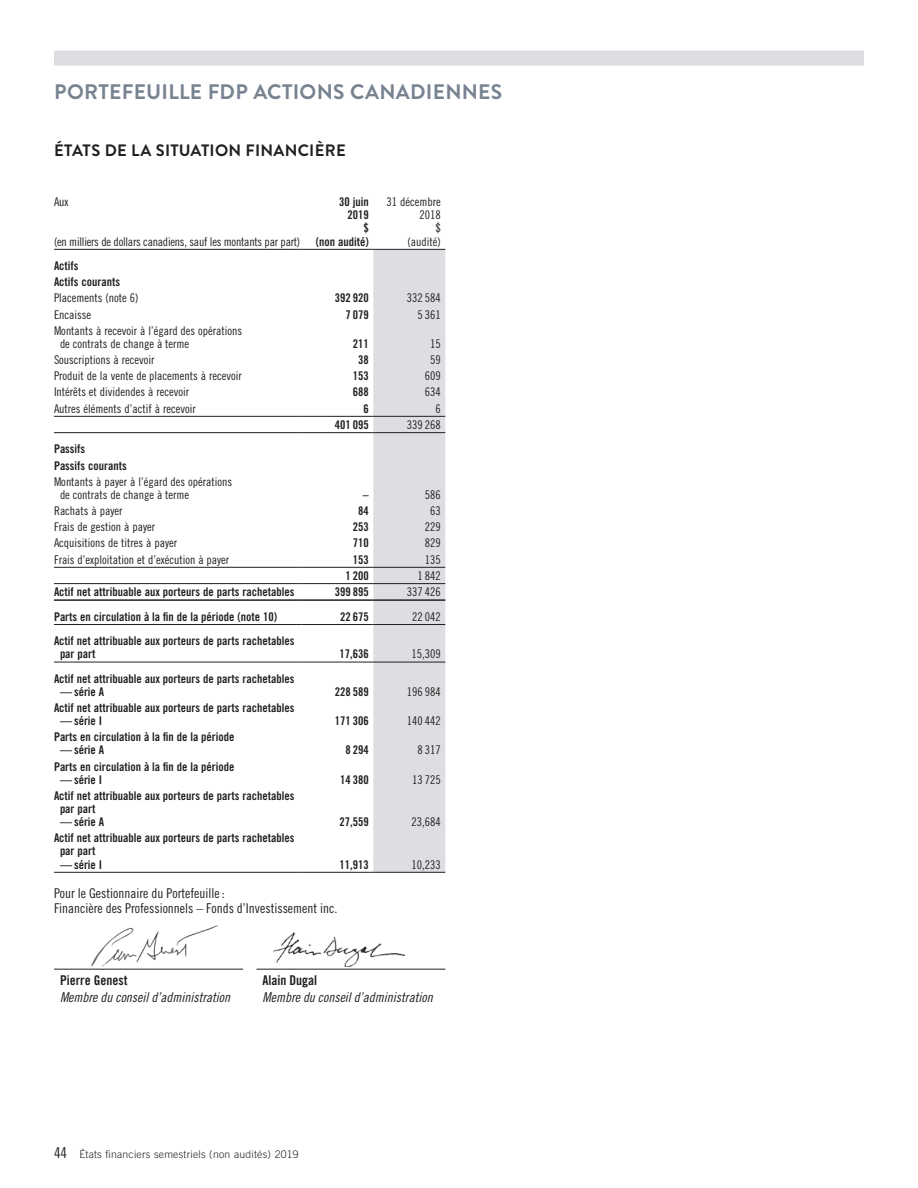
<style>
.page{position:relative;width:918px;height:1188px;background:#fff}
.page>*{position:absolute;margin:0;border:0;box-sizing:border-box;transform-origin:0 0}
.t1{font:700 21px "Brandon Grotesque";letter-spacing:.015em;color:#778391}
.t2{font:700 16.5px "Brandon Grotesque";color:#231f20}
.t3{font:13.5px/15px "Trade Gothic Cond Eighteen";color:#231f20}
.t4{font:13.5px "Trade Gothic Cond Eighteen Obl";color:#231f20}
.t5{font:13.5px "Trade Gothic Bold Cond Twenty";color:#231f20}
.t6{font:12px/13.2px "Trade Gothic Bold Cond Twenty";color:#231f20}
.t7{font:12px/13.2px "Trade Gothic Cond Eighteen";color:#231f20}
.t8{font:12px "Trade Gothic Cond Eighteen";letter-spacing:-.02em;color:#231f20}
.t9{font:300 10.5px "Trade Gothic";letter-spacing:.02em;color:#231f20}
.s1{font-family:"Trade Gothic Cond Eighteen";font-weight:400;font-size:15px}
</style>
<div class="page">
<div style="left:54px;top:51px;width:810px;height:15px;background:#dcdee1"></div>
<div style="left:373px;top:250px;width:72px;height:622px;background:#dcdee1"></div>
<hr style="left:301px;top:249px;width:72px;height:1px;background:#231f20">
<hr style="left:373px;top:249px;width:72px;height:1px;background:#231f20">
<hr style="left:54px;top:583px;width:247px;height:1px;background:#231f20">
<hr style="left:301px;top:583px;width:72px;height:1px;background:#231f20">
<hr style="left:373px;top:583px;width:72px;height:1px;background:#231f20">
<hr style="left:301px;top:432px;width:72px;height:1px;background:#231f20">
<hr style="left:373px;top:432px;width:72px;height:1px;background:#231f20">
<hr style="left:54px;top:432px;width:247px;height:1px;background:#231f20">
<hr style="left:54px;top:416px;width:247px;height:1px;background:#231f20">
<hr style="left:301px;top:416px;width:72px;height:1px;background:#231f20">
<hr style="left:373px;top:416px;width:72px;height:1px;background:#231f20">
<hr style="left:54px;top:567px;width:247px;height:1px;background:#231f20">
<hr style="left:301px;top:567px;width:72px;height:1px;background:#231f20">
<hr style="left:373px;top:567px;width:72px;height:1px;background:#231f20">
<hr style="left:54px;top:249px;width:247px;height:1px;background:#231f20">
<hr style="left:54px;top:624px;width:247px;height:1px;background:#231f20">
<hr style="left:301px;top:624px;width:72px;height:1px;background:#231f20">
<hr style="left:373px;top:624px;width:72px;height:1px;background:#231f20">
<hr style="left:54px;top:599px;width:247px;height:2px;background:#231f20">
<hr style="left:301px;top:599px;width:72px;height:2px;background:#231f20">
<hr style="left:373px;top:599px;width:72px;height:2px;background:#231f20">
<hr style="left:54px;top:662px;width:247px;height:1px;background:#231f20">
<hr style="left:301px;top:662px;width:72px;height:1px;background:#231f20">
<hr style="left:373px;top:662px;width:72px;height:1px;background:#231f20">
<hr style="left:54px;top:872px;width:247px;height:1px;background:#231f20">
<hr style="left:301px;top:872px;width:72px;height:1px;background:#231f20">
<hr style="left:373px;top:872px;width:72px;height:1px;background:#231f20">
<hr style="left:54px;top:969px;width:189px;height:1px;background:#231f20">
<hr style="left:256px;top:969px;width:190px;height:1px;background:#231f20">
<img style="left:91px;top:925px;width:127px;height:41px">
<img style="left:273px;top:932px;width:131px;height:34px">
<h1 class="t1" style="left:54px;top:77px;width:450px">PORTEFEUILLE FDP ACTIONS CANADIENNES</h1>
<h2 class="t2" style="left:54px;top:138px;width:21px">ÉTATS</h2>
<h2 class="t2" style="left:105px;top:138px;width:62px">DELASITUATION</h2>
<h2 class="t2" style="left:246px;top:138px;width:11px">FINANCIÈRE</h2>
<p class="t7" style="left:54px;top:195px;width:16px">Aux</p>
<p class="t8" style="left:54px;top:234px;width:248px">(en milliers de dollars canadiens, sauf les montants par part)</p>
<p class="t6" style="left:316px;top:195px;width:54px;text-align:right">30 juin<br>2019<br>$<br>(non audité)</p>
<p class="t7" style="left:387px;top:195px;width:56px;text-align:right">31 décembre<br>2018<br>$<br>(audité)</p>
<p class="t6" style="left:54px;top:258px;width:68px;line-height:16.2px">Actifs<br>Actifs courants</p>
<p class="t7" style="left:54px;top:291px;width:86px">Placements (note 6)</p>
<p class="t6" style="left:335px;top:291px;width:35px">392 920</p>
<p class="t7" style="left:407px;top:291px;width:35px">332 584</p>
<p class="t7" style="left:54px;top:308px;width:39px">Encaisse</p>
<p class="t6" style="left:346px;top:308px;width:25px">7 079</p>
<p class="t7" style="left:418px;top:308px;width:25px">5 361</p>
<p class="t7" style="left:60px;top:324px;width:184px;text-indent:-6px">Montants à recevoir à l’égard des opérations de contrats de change à terme</p>
<p class="t6" style="left:353px;top:337px;width:17px">211</p>
<p class="t7" style="left:430px;top:337px;width:12px">15</p>
<p class="t7" style="left:54px;top:353px;width:102px">Souscriptions à recevoir</p>
<p class="t6" style="left:358px;top:353px;width:12px">38</p>
<p class="t7" style="left:430px;top:353px;width:12px">59</p>
<p class="t7" style="left:54px;top:369px;width:189px">Produit de la vente de placements à recevoir</p>
<p class="t6" style="left:353px;top:369px;width:17px">153</p>
<p class="t7" style="left:425px;top:369px;width:17px">609</p>
<p class="t7" style="left:54px;top:385px;width:137px">Intérêts et dividendes à recevoir</p>
<p class="t6" style="left:353px;top:385px;width:17px">688</p>
<p class="t7" style="left:425px;top:385px;width:17px">634</p>
<p class="t7" style="left:54px;top:402px;width:143px">Autres éléments d’actif à recevoir</p>
<p class="t6" style="left:363px;top:402px;width:7px">6</p>
<p class="t7" style="left:435px;top:402px;width:7px">6</p>
<p class="t6" style="left:335px;top:418px;width:35px">401 095</p>
<p class="t7" style="left:407px;top:418px;width:35px">339 268</p>
<p class="t6" style="left:54px;top:441px;width:74px;line-height:16.2px">Passifs<br>Passifs courants</p>
<p class="t7" style="left:60px;top:475px;width:174px;text-indent:-6px">Montants à payer à l’égard des opérations de contrats de change à terme</p>
<p class="t6" style="left:363px;top:488px;width:7px">–</p>
<p class="t7" style="left:425px;top:488px;width:17px">586</p>
<p class="t7" style="left:54px;top:504px;width:70px">Rachats à payer</p>
<p class="t6" style="left:358px;top:504px;width:12px">84</p>
<p class="t7" style="left:430px;top:504px;width:12px">63</p>
<p class="t7" style="left:54px;top:520px;width:103px">Frais de gestion à payer</p>
<p class="t6" style="left:353px;top:520px;width:17px">253</p>
<p class="t7" style="left:425px;top:520px;width:17px">229</p>
<p class="t7" style="left:54px;top:536px;width:125px">Acquisitions de titres à payer</p>
<p class="t6" style="left:353px;top:536px;width:17px">710</p>
<p class="t7" style="left:425px;top:536px;width:17px">829</p>
<p class="t7" style="left:54px;top:553px;width:177px">Frais d’exploitation et d’exécution à payer</p>
<p class="t6" style="left:353px;top:553px;width:17px">153</p>
<p class="t7" style="left:425px;top:553px;width:17px">135</p>
<p class="t6" style="left:346px;top:569px;width:25px">1 200</p>
<p class="t7" style="left:418px;top:569px;width:25px">1 842</p>
<p class="t6" style="left:54px;top:585px;width:242px">Actif net attribuable aux porteurs de parts rachetables</p>
<p class="t6" style="left:335px;top:585px;width:35px">399 895</p>
<p class="t7" style="left:407px;top:585px;width:35px">337 426</p>
<p class="t6" style="left:54px;top:610px;width:225px">Parts en circulation à la fin de la période (note 10)</p>
<p class="t6" style="left:340px;top:610px;width:30px">22 675</p>
<p class="t7" style="left:412px;top:610px;width:30px">22 042</p>
<p class="t6" style="left:60px;top:634px;width:236px;text-indent:-6px">Actif net attribuable aux porteurs de parts rachetables par part</p>
<p class="t6" style="left:340px;top:647px;width:31px">17,636</p>
<p class="t7" style="left:412px;top:647px;width:31px">15,309</p>
<p class="t6" style="left:54px;top:672px;width:242px">Actif net attribuable aux porteurs de parts rachetables</p>
<p class="t6" style="left:60px;top:685px;width:46px">— série A</p>
<p class="t6" style="left:335px;top:685px;width:35px">228 589</p>
<p class="t7" style="left:407px;top:685px;width:35px">196 984</p>
<p class="t6" style="left:54px;top:701px;width:242px">Actif net attribuable aux porteurs de parts rachetables</p>
<p class="t6" style="left:60px;top:714px;width:42px">— série I</p>
<p class="t6" style="left:335px;top:714px;width:35px">171 306</p>
<p class="t7" style="left:407px;top:714px;width:35px">140 442</p>
<p class="t6" style="left:54px;top:730px;width:182px">Parts en circulation à la fin de la période</p>
<p class="t6" style="left:60px;top:744px;width:46px">— série A</p>
<p class="t6" style="left:346px;top:744px;width:25px">8 294</p>
<p class="t7" style="left:418px;top:743px;width:25px">8 317</p>
<p class="t6" style="left:54px;top:760px;width:182px">Parts en circulation à la fin de la période</p>
<p class="t6" style="left:60px;top:773px;width:42px">— série I</p>
<p class="t6" style="left:340px;top:773px;width:30px">14 380</p>
<p class="t7" style="left:412px;top:773px;width:30px">13 725</p>
<p class="t6" style="left:60px;top:789px;width:236px;text-indent:-6px">Actif net attribuable aux porteurs de parts rachetables par part</p>
<p class="t6" style="left:60px;top:815px;width:46px">— série A</p>
<p class="t6" style="left:340px;top:815px;width:31px">27,559</p>
<p class="t7" style="left:412px;top:815px;width:31px">23,684</p>
<p class="t6" style="left:60px;top:831px;width:236px;text-indent:-6px">Actif net attribuable aux porteurs de parts rachetables par part</p>
<p class="t6" style="left:60px;top:858px;width:42px">— série I</p>
<p class="t6" style="left:340px;top:858px;width:31px">11,913</p>
<p class="t7" style="left:412px;top:858px;width:31px">10,233</p>
<p class="t3" style="left:54px;top:886px;width:285px">Pour le Gestionnaire du Portefeuille :<br>Financière des Professionnels – Fonds d’Investissement inc.</p>
<p class="t5" style="left:60px;top:972px;width:69px">Pierre Genest</p>
<p class="t4" style="left:60px;top:989px;width:172px">Membre du conseil d’administration</p>
<p class="t5" style="left:263px;top:972px;width:56px">Alain Dugal</p>
<p class="t4" style="left:263px;top:989px;width:172px">Membre du conseil d’administration</p>
<p class="t9" style="left:54px;top:1148px;width:246px"><span class="s1">44</span> États financiers semestriels (non audités) 2019</p>
</div>
